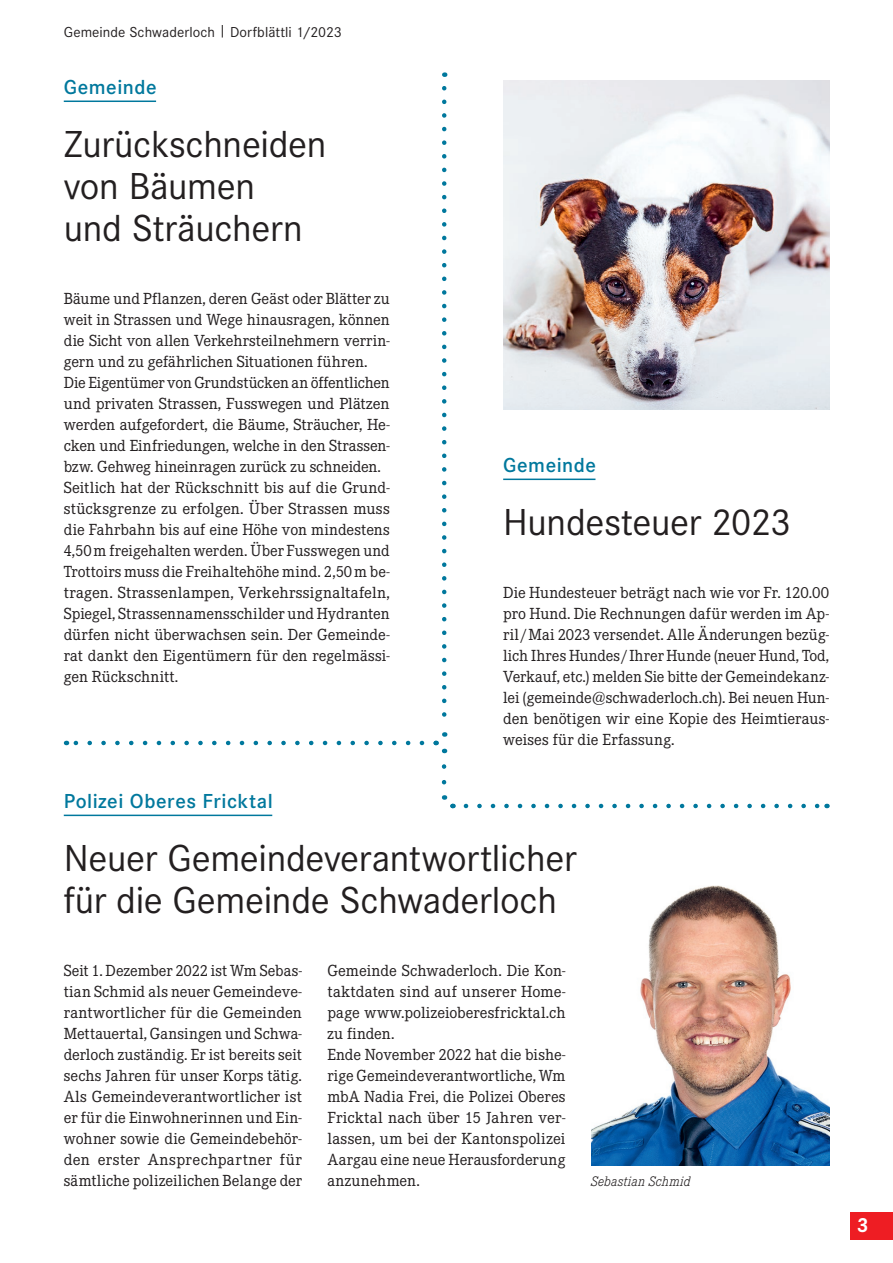
<style>
.page{position:relative;width:893px;height:1263px;background:#fff}
.page>*{position:absolute;margin:0;border:0;box-sizing:border-box;transform-origin:0 0}
.t1{font:39px/42px "Corporate S";letter-spacing:-.01em;color:#231f20}
.t2{font:600 21px "Corporate S";letter-spacing:.025em;color:#00789d}
.t3{font:700 21px "Corporate S";color:#fff}
.t4{font:15.75px/21px "Corporate EBQ";color:#231f20;text-align:justify}
.t5{font:15px "Corporate S";letter-spacing:.005em;color:#231f20}
.t6{font:italic 300 13.5px "Corporate EBQ";letter-spacing:.015em;color:#231f20}
</style>
<div class="page">
<div style="left:850px;top:1212px;width:43px;height:27px;background:#ee1d23"></div>
<hr style="left:503px;top:479px;width:92px;height:1px;background:#00789d">
<svg style="left:73px;top:741px;width:349px;height:4px"></svg>
<svg style="left:466px;top:804px;width:354px;height:4px"></svg>
<svg style="left:433px;top:88px;width:15px;height:665px"></svg>
<svg style="left:441px;top:766px;width:15px;height:43px"></svg>
<hr style="left:64px;top:101px;width:92px;height:1px;background:#00789d">
<img style="left:503px;top:80px;width:326px;height:329px">
<hr style="left:64px;top:815px;width:208px;height:1px;background:#00789d">
<img style="left:591px;top:885px;width:238px;height:280px">
<p class="t5" style="left:64px;top:23px;width:279px">Gemeinde Schwaderloch | Dorfblättli 1/2023</p>
<h2 class="t2" style="left:64px;top:75px;width:94px">Gemeinde</h2>
<h1 class="t1" style="left:64px;top:123px;width:264px">Zurückschneiden von Bäumen<br>und Sträuchern</h1>
<p class="t4" style="left:64px;top:288px;width:328px;text-align:left">Bäume und Pflanzen, deren Geäst oder Blätter zu weit in Strassen und Wege hinausragen, können die Sicht von allen Verkehrsteilnehmern verrin&shy;gern und zu gefährlichen Situationen führen.<br>Die Eigentümer von Grundstücken an öffentlichen und privaten Strassen, Fusswegen und Plätzen werden aufgefordert, die Bäume, Sträucher, He&shy;cken und Einfriedungen, welche in den Strassen&shy;bzw. Gehweg hineinragen zurück zu schneiden.<br>Seitlich hat der Rückschnitt bis auf die Grund&shy;stücksgrenze zu erfolgen. Über Strassen muss die Fahrbahn bis auf eine Höhe von mindestens 4,50m freigehalten werden. Über Fusswegen und Trottoirs muss die Freihaltehöhe mind. 2,50m be&shy;tragen. Strassenlampen, Verkehrssignaltafeln, Spiegel, Strassennamensschilder und Hydranten dürfen nicht überwachsen sein. Der Gemeinde&shy;rat dankt den Eigentümern für den regelmässi&shy;gen Rückschnitt.</p>
<h2 class="t2" style="left:503px;top:453px;width:94px">Gemeinde</h2>
<h1 class="t1" style="left:503px;top:501px;width:289px">Hundesteuer 2023</h1>
<p class="t4" style="left:503px;top:582px;width:327px">Die Hundesteuer beträgt nach wie vor Fr. 120.00 pro Hund. Die Rechnungen dafür werden im Ap&shy;ril/Mai 2023 versendet. Alle Änderungen bezüg&shy;lich Ihres Hundes /Ihrer Hunde (neuer Hund, Tod, Verkauf, etc.) melden Sie bitte der Gemeindekanz&shy;lei (gemeinde@schwaderloch.ch). Bei neuen Hun&shy;den benötigen wir eine Kopie des Heimtieraus&shy;weises für die Erfassung.</p>
<h2 class="t2" style="left:64px;top:789px;width:211px">Polizei Oberes Fricktal</h2>
<h1 class="t1" style="left:64px;top:837px;width:514px">Neuer Gemeindeverantwortlicher für die Gemeinde Schwaderloch</h1>
<p class="t4" style="left:64px;top:960px;width:240px">Seit 1. Dezember 2022 ist Wm Sebas&shy;tian Schmid als neuer Gemeindeve&shy;rantwortlicher für die Gemeinden Mettauertal, Gansingen und Schwa&shy;derloch zuständig. Er ist bereits seit sechs Jahren für unser Korps tätig.<br>Als Gemeindeverantwortlicher ist er für die Einwohnerinnen und Ein&shy;wohner sowie die Gemeindebehör&shy;den erster Ansprechpartner für sämtliche polizeilichen Belange der</p>
<p class="t4" style="left:327px;top:960px;width:240px;text-align:left">Gemeinde Schwaderloch. Die Kon&shy;taktdaten sind auf unserer Home&shy;page www.polizeioberesfricktal.ch zu finden.<br>Ende November 2022 hat die bishe&shy;rige Gemeindeverantwortliche, Wm mbA Nadia Frei, die Polizei Oberes<br>Fricktal nach über 15 Jahren ver&shy;lassen, um bei der Kantonspolizei<br>Aargau eine neue Herausforderung anzunehmen.</p>
<p class="t6" style="left:591px;top:1174px;width:101px">Sebastian Schmid</p>
<h2 class="t3" style="left:857px;top:1213px;width:13px">3</h2>
</div>
